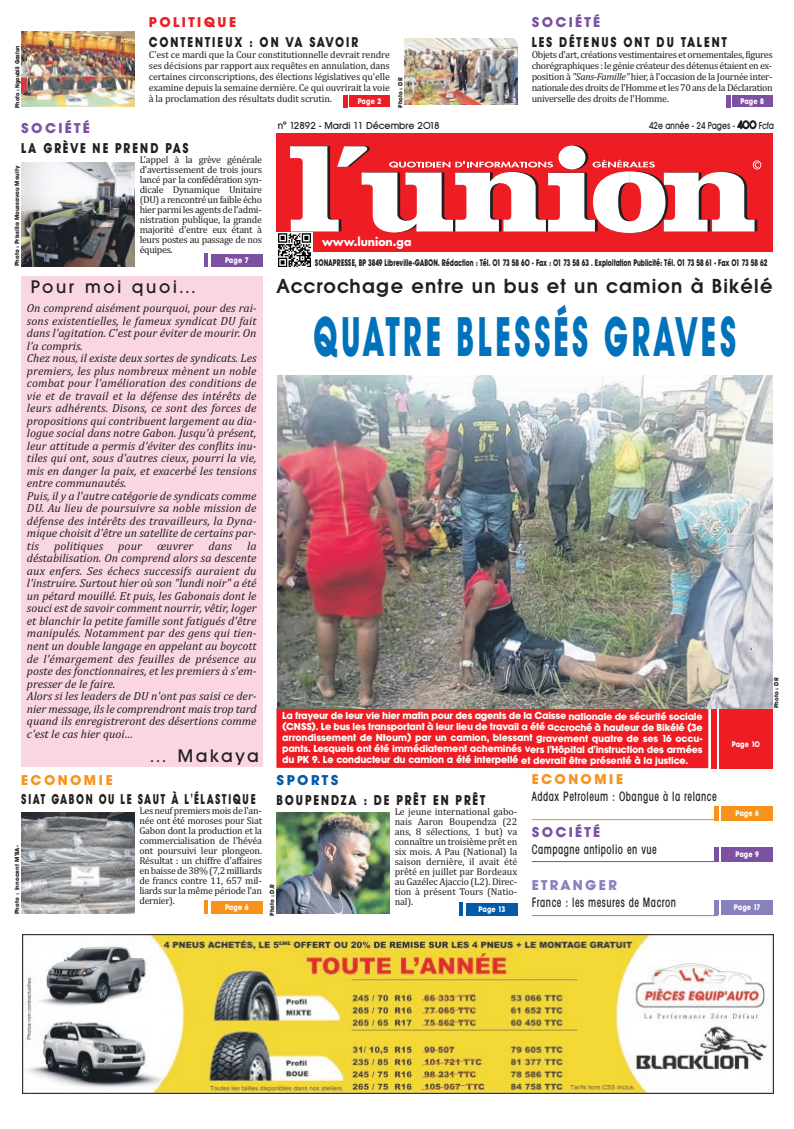
<style>
.page{position:relative;width:794px;height:1129px;background:#fff}
.page>*{position:absolute;margin:0;border:0;box-sizing:border-box;transform-origin:0 0}
.t1{font:700 55px "Avant Garde BQ";letter-spacing:.1em;color:#0072bc;scale:.55 1}
.t2{font:600 20px "Avant Garde BQ";letter-spacing:.06em;color:#231f20}
.t3{font:500 18px "Avant Garde BQ";letter-spacing:.15em;color:#231f20}
.t4{font:700 14px "Avant Garde BQ";letter-spacing:.17em;color:#231f20;scale:.8 1}
.t5{font:700 14px "Avant Garde BQ";letter-spacing:.15em;color:#231f20;scale:.8 1}
.t6{font:700 14px "Avant Garde BQ";letter-spacing:.15em;color:#231f20;scale:.7 1}
.t7{font:700 14px "Avant Garde BQ";letter-spacing:.16em;color:#7c51a1}
.t8{font:700 14px "Avant Garde BQ";letter-spacing:.17em;color:#f7931d}
.t9{font:700 14px "Avant Garde BQ";letter-spacing:.17em;color:#ee1d23}
.t10{font:700 14px "Avant Garde BQ";letter-spacing:.15em;color:#8781bd}
.t11{font:700 14px "Avant Garde BQ";letter-spacing:.17em;color:#015aaa}
.t12{font:500 condensed 13px "Avant Garde";letter-spacing:.05em;color:#231f20;scale:.8 1}
.t13{font:italic 11.8px/12.5px "Cambria";color:#231f20}
.t14{font:700 11.5px "Futura";color:#fff;scale:.94 1}
.t15{font:10px/10px "Cambria";letter-spacing:-.025em;color:#231f20;text-align:justify}
.t16{font:700 10px/11px "Avant Garde BQ";letter-spacing:-.02em;color:#fff;text-align:justify}
.t17{font:500 10px "Avant Garde BQ";color:#231f20}
.t18{font:500 10px "Avant Garde BQ";color:#231f20;scale:.8 1}
.t19{font:700 9.4px "Avant Garde BQ";color:#231f20;scale:.68 1}
.t20{font:700 8px "Avant Garde BQ";letter-spacing:.02em;color:#fff;scale:.85 1}
.t21{font:700 6px "Avant Garde BQ";color:#231f20}
.t22{font:700 6px "Avant Garde BQ";color:#231f20;scale:.9 1}
.s1{font-style:italic}
.s2{font-size:11px}
</style>
<div class="page">
<div style="left:21px;top:276px;width:241px;height:490px;background:#fad6e5"></div>
<div style="left:276px;top:133px;width:496px;height:119px;background:#ee1d23"></div>
<svg style="left:290px;top:146px;width:471px;height:87px"></svg>
<hr style="left:531px;top:819px;width:186px;height:1px;background:#f7931d">
<hr style="left:531px;top:861px;width:186px;height:1px;background:#7c51a1">
<hr style="left:532px;top:915px;width:186px;height:1px;background:#8781bd">
<div style="left:276px;top:708px;width:432px;height:60px;background:#ee1d23"></div>
<img style="left:276px;top:233px;width:36px;height:33px">
<img style="left:22px;top:934px;width:751px;height:159px">
<div style="left:719px;top:707px;width:53px;height:60px;background:#ee1d23"></div>
<div style="left:711px;top:707px;width:5px;height:60px;background:#ee1d23"></div>
<img style="left:277px;top:376px;width:495px;height:331px">
<div style="left:349px;top:95px;width:40px;height:12px;background:#ee1d23"></div>
<hr style="left:343px;top:95px;width:4px;height:13px;background:#ee1d23">
<img style="left:21px;top:31px;width:114px;height:76px">
<div style="left:732px;top:95px;width:40px;height:12px;background:#7c51a1"></div>
<hr style="left:726px;top:95px;width:4px;height:13px;background:#7c51a1">
<img style="left:404px;top:38px;width:113px;height:66px">
<div style="left:211px;top:254px;width:51px;height:13px;background:#7c51a1"></div>
<img style="left:21px;top:163px;width:114px;height:103px">
<hr style="left:204px;top:254px;width:4px;height:13px;background:#7c51a1">
<div style="left:211px;top:900px;width:51px;height:13px;background:#f7931d"></div>
<img style="left:21px;top:812px;width:113px;height:101px">
<hr style="left:204px;top:900px;width:4px;height:13px;background:#f7931d">
<div style="left:466px;top:902px;width:51px;height:13px;background:#015aaa"></div>
<img style="left:276px;top:812px;width:114px;height:101px">
<hr style="left:459px;top:902px;width:4px;height:13px;background:#015aaa">
<div style="left:721px;top:806px;width:51px;height:14px;background:#f7931d"></div>
<div style="left:714px;top:806px;width:5px;height:14px;background:#f7931d"></div>
<div style="left:721px;top:847px;width:51px;height:14px;background:#7c51a1"></div>
<div style="left:714px;top:847px;width:5px;height:14px;background:#7c51a1"></div>
<div style="left:721px;top:900px;width:51px;height:14px;background:#8781bd"></div>
<div style="left:714px;top:900px;width:5px;height:14px;background:#8781bd"></div>
<p class="t7" style="left:531px;top:14px;width:70px">SOCIÉTÉ</p>
<p class="t5" style="left:531px;top:34px;width:246px">LES DÉTENUS ONT DU TALENT</p>
<p class="t15" style="left:531px;top:49px;width:242px;line-height:11px">Objets d'art, créations vestimentaires et ornementales, figures chorégraphiques : le génie créateur des détenus étaient en ex&shy;position à <span class="s1">"Sans-Famille"</span> hier, à l'occasion de la Journée inter&shy;nationale des droits de l'Homme et les 70 ans de la Déclaration universelle des droits de l'Homme.</p>
<p class="t9" style="left:149px;top:14px;width:89px">POLITIQUE</p>
<p class="t4" style="left:149px;top:34px;width:263px">CONTENTIEUX : ON VA SAVOIR</p>
<p class="t15" style="left:149px;top:49px;width:242px;line-height:11px">C'est ce mardi que la Cour constitutionnelle devrait rendre ses décisions par rapport aux requêtes en annulation, dans certaines circonscriptions, des élections législatives qu'elle examine depuis la semaine dernière. Ce qui ouvrirait la voie à la proclamation des résultats dudit scrutin.</p>
<p class="t5" style="left:21px;top:140px;width:211px">LA GRÈVE NE PREND PAS</p>
<p class="t15" style="left:140px;top:155px;width:124px">L'appel à la grève générale d'avertissement de trois jours lancé par la confédération syn&shy;dicale Dynamique Unitaire (DU) a rencontré un faible écho hier parmi les agents de l'admi&shy;nistration publique, la grande majorité d'entre eux étant à leurs postes au passage de nos équipes.</p>
<p class="t22" style="left:14px;top:108px;width:70px;rotate:-90deg">Photo : Ngoubili Gaston</p>
<p class="t21" style="left:397px;top:108px;width:32px;rotate:-90deg">Photo : DR</p>
<p class="t20" style="left:358px;top:97px;width:29px">Page 2</p>
<p class="t20" style="left:740px;top:97px;width:29px">Page 8</p>
<p class="t7" style="left:21px;top:120px;width:70px">SOCIÉTÉ</p>
<p class="t17" style="left:278px;top:120px;width:163px">n° 12892 - Mardi 11 Décembre 2018</p>
<p class="t18" style="left:649px;top:120px;width:157px">42e année - 24 Pages - <span class="s2">400</span> Fcfa</p>
<p class="t21" style="left:14px;top:266px;width:102px;rotate:-90deg">Photo : Prissilia Moussavou Mouity</p>
<p class="t14" style="left:322px;top:236px;width:97px">www.lunion.ga</p>
<p class="t20" style="left:225px;top:256px;width:29px">Page 7</p>
<p class="t19" style="left:315px;top:257px;width:667px">SONAPRESSE, BP 3849 Libreville-GABON. Rédaction : Tél. 01 73 58 60 - Fax : 01 73 58 63 . Exploitation Publicité: Tél. 01 73 58 61 - Fax 01 73 58 62</p>
<h3 class="t3" style="left:31px;top:276px;width:166px">Pour moi quoi...</h3>
<h2 class="t2" style="left:277px;top:275px;width:497px">Accrochage entre un bus et un camion à Bikélé</h2>
<p class="t13" style="left:27px;top:302px;width:231px">On comprend aisément pourquoi, pour des rai&shy;sons existentielles, le fameux syndicat DU fait dans l'agitation. C'est pour éviter de mourir. On l’a compris.<br>Chez nous, il existe deux sortes de syndicats. Les premiers, les plus nombreux mènent un noble combat pour l'amélioration des conditions de vie et de travail et la défense des intérêts de leurs adhérents. Disons, ce sont des forces de propositions qui contribuent largement au dia&shy;logue social dans notre Gabon. Jusqu'à présent, leur attitude a permis d'éviter des conflits inu&shy;tiles qui ont, sous d'autres cieux, pourri la vie, mis en danger la paix, et exacerbé les tensions entre communautés.<br>Puis, il y a l'autre catégorie de syndicats comme DU. Au lieu de poursuivre sa noble mission de défense des intérêts des travailleurs, la Dyna&shy;mique choisit d'être un satellite de certains par&shy;tis</p>
<h1 class="t1" style="left:313px;top:305px;width:770px">QUATRE BLESSÉS GRAVES</h1>
<p class="t13" style="left:27px;top:539px;width:231px;text-indent:220px">la déstabilisation. On comprend alors sa descente aux enfers. Ses échecs successifs auraient du l'instruire. Surtout hier où son "lundi noir" a été un pétard mouillé. Et puis, les Gabonais dont le souci est de savoir comment nourrir, vêtir, loger et blanchir la petite famille sont fatigués d'être manipulés. Notamment par des gens qui tien&shy;nent un double langage en appelant au boycott de l'émargement des feuilles de présence au poste des fonctionnaires, et les premiers à s'em&shy;presser de le faire.<br>Alors si les leaders de DU n'ont pas saisi ce der&shy;nier message, ils le comprendront mais trop tard quand ils enregistreront des désertions comme c'est le cas hier quoi…</p>
<p class="t13" style="left:54px;top:539px;width:51px">politiques</p>
<p class="t13" style="left:118px;top:539px;width:25px">pour</p>
<p class="t13" style="left:157px;top:539px;width:38px">œuvrer</p>
<p class="t13" style="left:208px;top:539px;width:25px">dans</p>
<p class="t16" style="left:282px;top:710px;width:422px">La frayeur de leur vie hier matin pour des agents de la Caisse nationale de sécurité sociale (CNSS). Le bus les transportant à leur lieu de travail a été accroché à hauteur de Bikélé (3e arrondissement de Ntoum) par un camion, blessant gravement quatre de ses 16 occu&shy;pants. Lesquels ont été immédiatement acheminés vers l'Hôpital d'instruction des armées du PK 9. Le conducteur du camion a été interpellé et devrait être présenté à la justice.</p>
<p class="t4" style="left:276px;top:792px;width:262px">BOUPENDZA : DE PRÊT EN PRÊT</p>
<p class="t15" style="left:395px;top:806px;width:124px">Le jeune international gabo&shy;nais Aaron Boupendza (22 ans, 8 sélections, 1 but) va connaître un troisième prêt en six mois. A Pau (National) la saison dernière, il avait été prêté en juillet par Bordeaux au Gazélec Ajaccio (L2). Direc&shy;tion à présent Tours (Natio&shy;nal).</p>
<p class="t20" style="left:732px;top:739px;width:35px">Page 10</p>
<h3 class="t3" style="left:149px;top:745px;width:111px">… Makaya</h3>
<p class="t8" style="left:531px;top:770px;width:93px">ECONOMIE</p>
<p class="t12" style="left:532px;top:791px;width:233px">Addax Petroleum : Obangue à la relance</p>
<p class="t7" style="left:531px;top:824px;width:70px">SOCIÉTÉ</p>
<p class="t12" style="left:532px;top:844px;width:158px">Campagne antipolio en vue</p>
<p class="t10" style="left:531px;top:877px;width:87px">ETRANGER</p>
<p class="t12" style="left:532px;top:897px;width:182px">France : les mesures de Macron</p>
<p class="t8" style="left:21px;top:771px;width:93px">ECONOMIE</p>
<p class="t11" style="left:276px;top:771px;width:63px">SPORTS</p>
<p class="t6" style="left:21px;top:791px;width:336px">SIAT GABON OU LE SAUT À L'ÉLASTIQUE</p>
<p class="t15" style="left:139px;top:805px;width:124px">Les neuf premiers mois de l'an&shy;née ont été moroses pour Siat Gabon dont la production et la commercialisation de l'hévéa ont poursuivi leur plongeon.<br>Résultat : un chiffre d'affaires en baisse de 38% (7,2 milliards de francs contre 11, 657 mil&shy;liards sur la même période l'an dernier).</p>
<p class="t20" style="left:735px;top:808px;width:29px">Page 6</p>
<p class="t20" style="left:735px;top:849px;width:29px">Page 9</p>
<p class="t21" style="left:14px;top:913px;width:70px;rotate:-90deg">Photo : Innocent M'BA-</p>
<p class="t21" style="left:269px;top:915px;width:33px;rotate:-90deg">Photo : D.R</p>
<p class="t20" style="left:734px;top:902px;width:33px">Page 17</p>
<p class="t20" style="left:225px;top:902px;width:29px">Page 6</p>
<p class="t20" style="left:478px;top:904px;width:33px">Page 13</p>
<p class="t21" style="left:773px;top:707px;width:32px;rotate:-90deg">Photo : DR</p>
</div>
